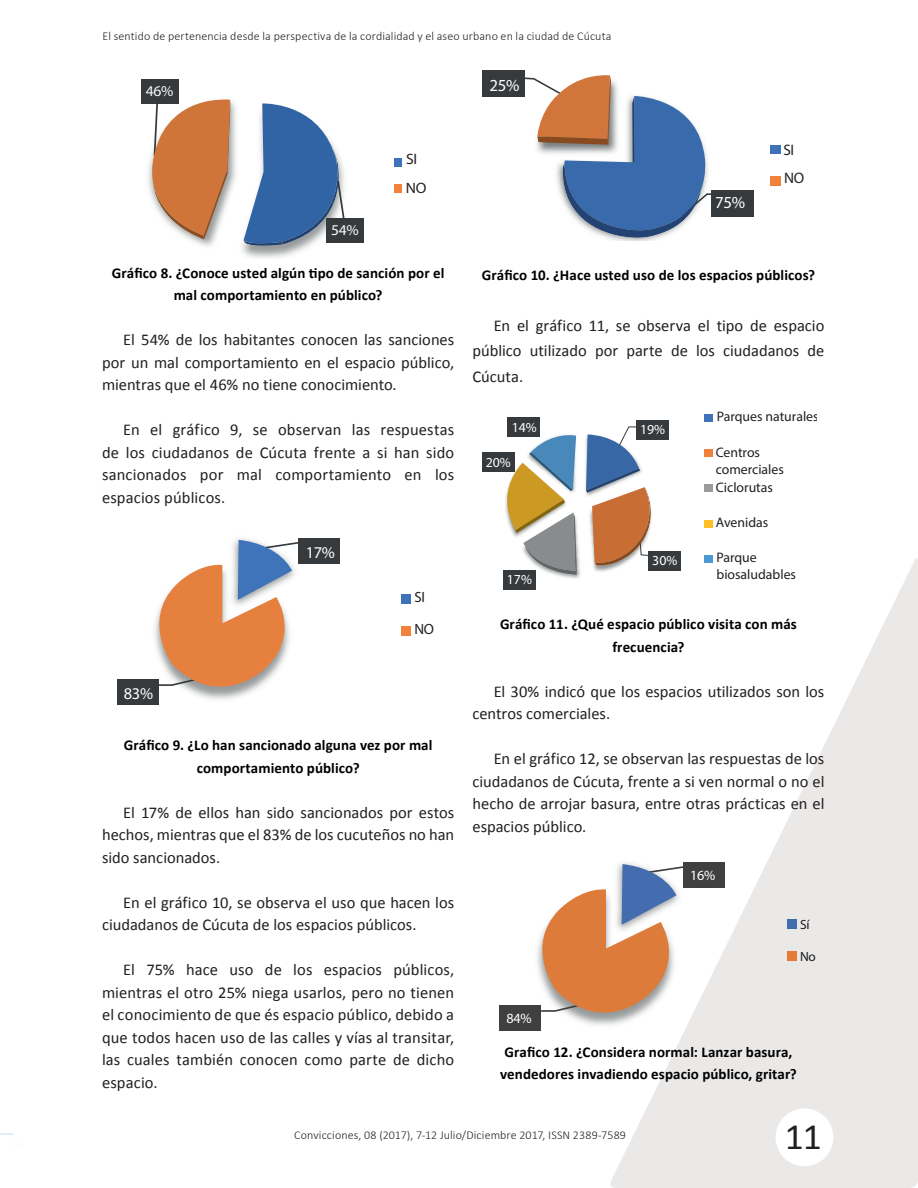
<style>
.page{position:relative;width:918px;height:1188px;background:#fff}
.page>*{position:absolute;margin:0;border:0;box-sizing:border-box;transform-origin:0 0}
.t1{font:37.5px "Calibri";color:#231f20}
.t2{font:16.95px "Myriad Pro";color:#fff}
.t3{font:16.5px/22.5px "Calibri";color:#231f20;text-align:justify}
.t4{font:16.5px "Myriad Pro";color:#fff}
.t5{font:15.15px/27.9px "Myriad Pro";color:#231f20}
.t6{font:700 15px/22.5px "Calibri";letter-spacing:.005em;color:#000;text-align:center}
.t7{font:15px "Myriad Pro";color:#f7f8f7}
.t8{font:15px/29px "Myriad Pro";color:#231f20}
.t9{font:14.85px/31.3px "Myriad Pro";color:#231f20}
.t10{font:14.1px "Myriad Pro";color:#fff}
.t11{font:13.8px/16.5px "Myriad Pro";color:#231f20}
.t12{font:13.8px "Myriad Pro";color:#fff}
.t13{font:13.35px "Myriad Pro";color:#1b1b1a}
.t14{font:300 12px "Calibri";letter-spacing:.01em;color:#231f20}
</style>
<div class="page">
<svg style="left:610px;top:556px;width:308px;height:632px;fill:#ebe8e8"></svg>
<div style="left:776px;top:1108px;width:57px;height:58px;background:#fff;border-radius:50%"></div>
<img style="left:141px;top:79px;width:74px;height:168px">
<img style="left:216px;top:99px;width:148px;height:159px">
<div style="left:394px;top:158px;width:8px;height:8px;background:#3e73b9"></div>
<div style="left:394px;top:184px;width:8px;height:8px;background:#f2813c"></div>
<div style="left:327px;top:218px;width:37px;height:24px;background:#363a3c"></div>
<div style="left:141px;top:80px;width:37px;height:24px;background:#363a3c"></div>
<svg style="left:152px;top:100px;width:78px;height:140px"></svg>
<svg style="left:244px;top:103px;width:102px;height:143px"></svg>
<div style="left:401px;top:595px;width:10px;height:9px;background:#3e73b9"></div>
<div style="left:401px;top:627px;width:10px;height:9px;background:#f2813c"></div>
<div style="left:299px;top:538px;width:41px;height:25px;background:#363a3c"></div>
<div style="left:117px;top:679px;width:41px;height:26px;background:#363a3c"></div>
<svg style="left:154px;top:540px;width:149px;height:165px"></svg>
<div style="left:770px;top:145px;width:10px;height:9px;background:#3e73b9"></div>
<div style="left:770px;top:176px;width:10px;height:9px;background:#f2813c"></div>
<div style="left:711px;top:190px;width:42px;height:27px;background:#363a3c"></div>
<div style="left:482px;top:70px;width:43px;height:27px;background:#363a3c"></div>
<svg style="left:525px;top:75px;width:186px;height:163px"></svg>
<img style="left:610px;top:958px;width:89px;height:80px">
<img style="left:610px;top:841px;width:96px;height:117px">
<div style="left:787px;top:919px;width:10px;height:10px;background:#436cad"></div>
<div style="left:787px;top:952px;width:10px;height:9px;background:#e57c36"></div>
<div style="left:683px;top:862px;width:42px;height:26px;background:#3f3f3f"></div>
<div style="left:500px;top:1005px;width:41px;height:26px;background:#3f3f3f"></div>
<svg style="left:537px;top:864px;width:151px;height:171px"></svg>
<img style="left:500px;top:417px;width:40px;height:100px">
<img style="left:562px;top:462px;width:116px;height:137px">
<div style="left:704px;top:414px;width:8px;height:8px;background:#3e73b9"></div>
<div style="left:704px;top:449px;width:8px;height:8px;background:#f2813c"></div>
<div style="left:704px;top:484px;width:8px;height:8px;background:#999c9d"></div>
<div style="left:704px;top:520px;width:8px;height:7px;background:#fdbe26"></div>
<div style="left:704px;top:555px;width:8px;height:7px;background:#4f98d2"></div>
<div style="left:648px;top:551px;width:33px;height:19px;background:#363a3c"></div>
<div style="left:503px;top:570px;width:32px;height:20px;background:#363a3c"></div>
<div style="left:482px;top:453px;width:32px;height:19px;background:#363a3c"></div>
<div style="left:508px;top:418px;width:32px;height:19px;background:#363a3c"></div>
<div style="left:636px;top:420px;width:33px;height:20px;background:#363a3c"></div>
<svg style="left:586px;top:426px;width:65px;height:140px"></svg>
<svg style="left:507px;top:435px;width:70px;height:140px"></svg>
<p class="t14" style="left:102px;top:28px;width:511px">El sentido de pertenencia desde la perspectiva de la cordialidad y el aseo urbano en la ciudad de Cúcuta</p>
<p class="t7" style="left:146px;top:82px;width:29px">46%</p>
<p class="t7" style="left:331px;top:221px;width:29px">54%</p>
<p class="t8" style="left:406px;top:144px;width:22px">SI<br>NO</p>
<p class="t6" style="left:112px;top:261px;width:334px">Gráfico 8. ¿Conoce usted algún tipo de sanción por el mal comportamiento en público?</p>
<p class="t3" style="left:102px;top:328px;width:354px;text-indent:21px">El 54% de los habitantes conocen las sanciones por un mal comportamiento en el espacio público, mientras que el 46% no tiene conocimiento.</p>
<p class="t3" style="left:102px;top:418px;width:354px;text-indent:21px">En el gráfico 9, se observan las respuestas de los ciudadanos de Cúcuta frente a si han sido sancionados por mal comportamiento en los espacios públicos.</p>
<p class="t4" style="left:124px;top:683px;width:31px">83%</p>
<p class="t4" style="left:306px;top:542px;width:31px">17%</p>
<p class="t9" style="left:414px;top:581px;width:21px">SI<br>NO</p>
<p class="t6" style="left:124px;top:734px;width:310px">Gráfico 9. ¿Lo han sancionado alguna vez por mal comportamiento público?</p>
<p class="t3" style="left:102px;top:801px;width:354px;text-indent:21px">El 17% de ellos han sido sancionados por estos hechos, mientras que el 83% de los cucuteños no han sido sancionados.</p>
<p class="t3" style="left:102px;top:891px;width:354px;text-indent:21px">En el gráfico 10, se observa el uso que hacen los ciudadanos de Cúcuta de los espacios públicos.</p>
<p class="t3" style="left:102px;top:958px;width:354px;text-indent:21px">El 75% hace uso de los espacios públicos, mientras el otro 25% niega usarlos, pero no tienen el conocimiento de que és espacio público, debido a que todos hacen uso de las calles y vías al transitar, las cuales también conocen como parte de dicho espacio.</p>
<p class="t2" style="left:490px;top:75px;width:32px">25%</p>
<p class="t2" style="left:715px;top:192px;width:32px">75%</p>
<p class="t5" style="left:783px;top:135px;width:23px">SI<br>NO</p>
<p class="t6" style="left:482px;top:263px;width:335px">Gráfico 10. ¿Hace usted uso de los espacios públicos?</p>
<p class="t3" style="left:473px;top:313px;width:353px;line-height:25.5px;text-indent:21px">En el gráfico 11, se observa el tipo de espacio público utilizado por parte de los ciudadanos de Cúcuta.</p>
<p class="t12" style="left:512px;top:419px;width:27px">14%</p>
<p class="t12" style="left:640px;top:421px;width:27px">19%</p>
<p class="t12" style="left:486px;top:453px;width:27px">20%</p>
<p class="t12" style="left:507px;top:571px;width:27px">17%</p>
<p class="t12" style="left:652px;top:552px;width:27px">30%</p>
<p class="t11" style="left:717px;top:408px;width:103px">Parques naturales</p>
<p class="t11" style="left:716px;top:444px;width:70px">Centros comerciales</p>
<p class="t11" style="left:716px;top:479px;width:59px">Ciclorutas</p>
<p class="t11" style="left:716px;top:514px;width:54px">Avenidas</p>
<p class="t11" style="left:717px;top:549px;width:81px">Parque biosaludables</p>
<p class="t6" style="left:500px;top:613px;width:298px">Gráfico 11. ¿Qué espacio público visita con más frecuencia?</p>
<p class="t3" style="left:473px;top:680px;width:353px;text-indent:21px">El 30% indicó que los espacios utilizados son los centros comerciales.</p>
<p class="t3" style="left:473px;top:748px;width:353px;text-indent:21px">En el gráfico 12, se observan las respuestas de los ciudadanos de Cúcuta, frente a si ven normal o no el hecho de arrojar basura, entre otras prácticas en el espacios público.</p>
<p class="t10" style="left:506px;top:1010px;width:27px">84%</p>
<p class="t10" style="left:690px;top:866px;width:27px">16%</p>
<p class="t13" style="left:800px;top:916px;width:11px">Sí</p>
<p class="t13" style="left:800px;top:949px;width:17px">No</p>
<p class="t6" style="left:500px;top:1040px;width:298px;text-align:left">Grafico 12. ¿Considera normal: Lanzar basura, vendedores invadiendo espacio público, gritar?</p>
<p class="t14" style="left:294px;top:1128px;width:333px">Convicciones, 08 (2017), 7-12 Julio/Diciembre 2017, ISSN 2389-7589</p>
<h1 class="t1" style="left:785px;top:1113px;width:39px">11</h1>
</div>
